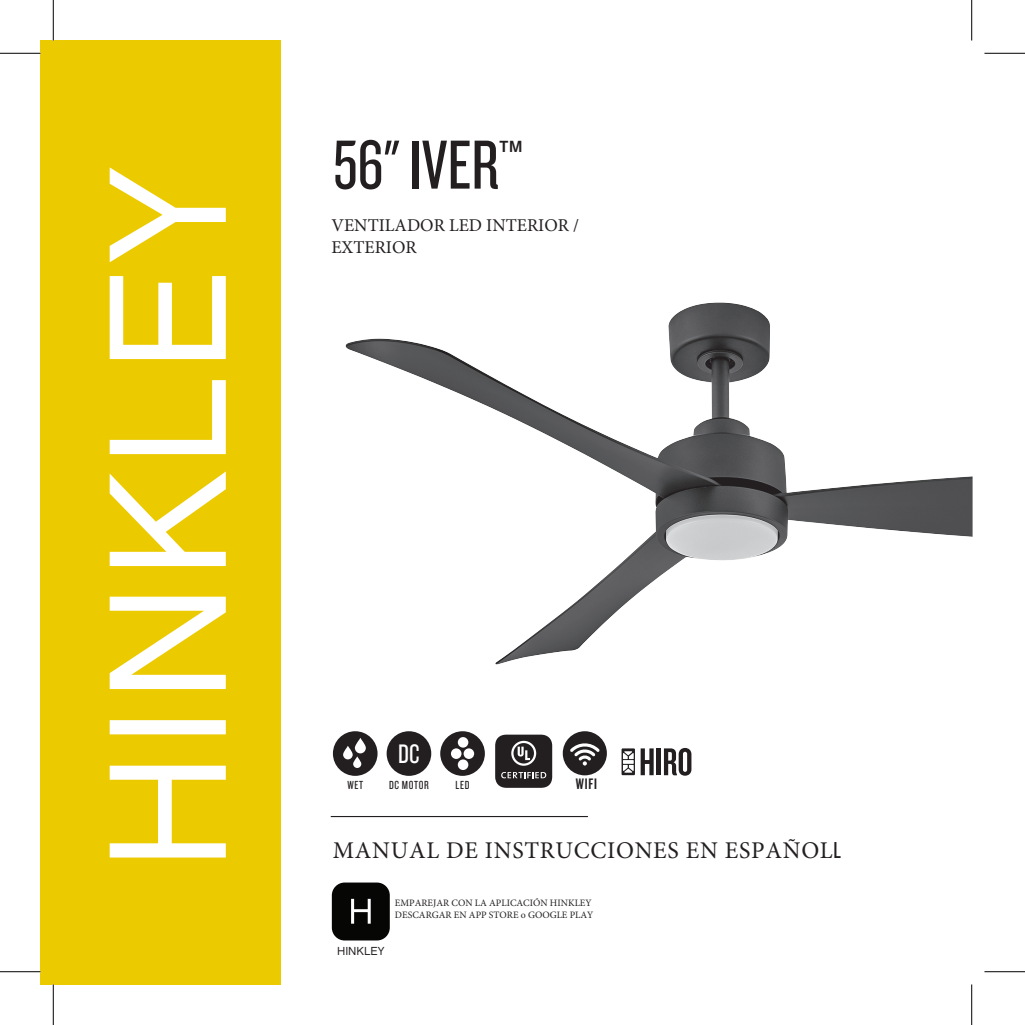
<style>
.page{position:relative;width:1025px;height:1025px;background:#fff}
.page>*{position:absolute;margin:0;border:0;box-sizing:border-box;transform-origin:0 0}
.t1{font:72px "Knockout HTF28 Junior Featherwt";color:#231f20}
.t2{font:27.75px "Knockout HTF28 Junior Featherwt";color:#fff}
.t3{font:24px "Minion Pro";letter-spacing:.03em;color:#231f20}
.t4{font:18px/21.6px "Minion Pro";color:#231f20}
.t5{font:15.75px "Knockout HTF48 Featherweight";color:#231f20}
.t6{font:12.15px "Knockout HTF28 Junior Featherwt";letter-spacing:.05em;color:#231f20}
.t7{font:11.55px "Chalet London Nineteen Sixty";color:#231f20}
.t8{font:9.75px/11.7px "Minion Pro";color:#231f20}
.s1{font-family:"Knockout HTF28 Junior Featherwt"}
</style>
<div class="page">
<div style="left:332px;top:882px;width:58px;height:58px;background:#060705;border-radius:13px"></div>
<svg style="left:351px;top:898px;width:20px;height:25px"></svg>
<div style="left:41px;top:40px;width:240px;height:944px;background:#ecca00"></div>
<svg style="left:110px;top:167px;width:116px;height:690px"></svg>
<div style="left:495px;top:734px;width:57px;height:53px;background:#231f20;border-radius:11px"></div>
<svg style="left:501px;top:772px;width:45px;height:6px"></svg>
<svg style="left:511px;top:740px;width:25px;height:25px"></svg>
<hr style="left:331px;top:816px;width:257px;height:1px;background:#231f20">
<div style="left:440px;top:731px;width:45px;height:45px;background:#231f20;border-radius:50%"></div>
<div style="left:451px;top:748px;width:10px;height:11px;background:#fff;border-radius:50%"></div>
<div style="left:458px;top:759px;width:10px;height:11px;background:#fff;border-radius:50%"></div>
<div style="left:463px;top:748px;width:11px;height:11px;background:#fff;border-radius:50%"></div>
<div style="left:458px;top:737px;width:10px;height:10px;background:#fff;border-radius:50%"></div>
<svg style="left:640px;top:748px;width:13px;height:27px"></svg>
<div style="left:656px;top:748px;width:5px;height:27px;background:#231f20"></div>
<svg style="left:664px;top:748px;width:27px;height:27px"></svg>
<svg style="left:621px;top:748px;width:14px;height:27px"></svg>
<svg style="left:623px;top:751px;width:10px;height:21px"></svg>
<div style="left:563px;top:731px;width:44px;height:44px;background:#231f20;border-radius:50%"></div>
<svg style="left:570px;top:743px;width:29px;height:22px"></svg>
<div style="left:386px;top:731px;width:45px;height:44px;background:#231f20;border-radius:50%"></div>
<img style="left:345px;top:302px;width:627px;height:362px">
<div style="left:333px;top:731px;width:44px;height:44px;background:#231f20;border-radius:50%"></div>
<svg style="left:343px;top:738px;width:23px;height:30px"></svg>
<hr style="left:52px;top:0;width:2px;height:41px;background:#fff">
<hr style="left:0;top:53px;width:40px;height:1px;background:#000">
<hr style="left:984px;top:53px;width:41px;height:1px;background:#000">
<hr style="left:0;top:971px;width:40px;height:1px;background:#000">
<hr style="left:984px;top:971px;width:41px;height:1px;background:#000">
<hr style="left:53px;top:0;width:1px;height:41px;background:#000">
<hr style="left:53px;top:984px;width:1px;height:41px;background:#000">
<hr style="left:971px;top:0;width:1px;height:41px;background:#000">
<hr style="left:971px;top:984px;width:1px;height:41px;background:#000">
<h1 class="t1" style="left:333px;top:129px;width:192px">56" IVER<sup>™</sup></h1>
<h3 class="t4" style="left:331px;top:215px;width:249px">VENTILADOR LED INTERIOR /<br>EXTERIOR</h3>
<h2 class="t2" style="left:398px;top:739px;width:23px">DC</h2>
<p class="t6" style="left:347px;top:778px;width:17px">WET</p>
<p class="t6" style="left:389px;top:778px;width:41px">DC MOTOR</p>
<p class="t6" style="left:455px;top:778px;width:15px">LED</p>
<h3 class="t5" style="left:576px;top:776px;width:23px">WIFI</h3>
<h3 class="t3" style="left:333px;top:834px;width:510px">MANUAL DE INSTRUCCIONES EN ESPAÑOL<span class="s1">L</span></h3>
<p class="t8" style="left:395px;top:897px;width:200px">EMPAREJAR CON LA APLICACIÓN HINKLEY<br>DESCARGAR EN APP STORE o GOOGLE PLAY</p>
<p class="t7" style="left:337px;top:943px;width:49px">HINKLEY</p>
</div>
